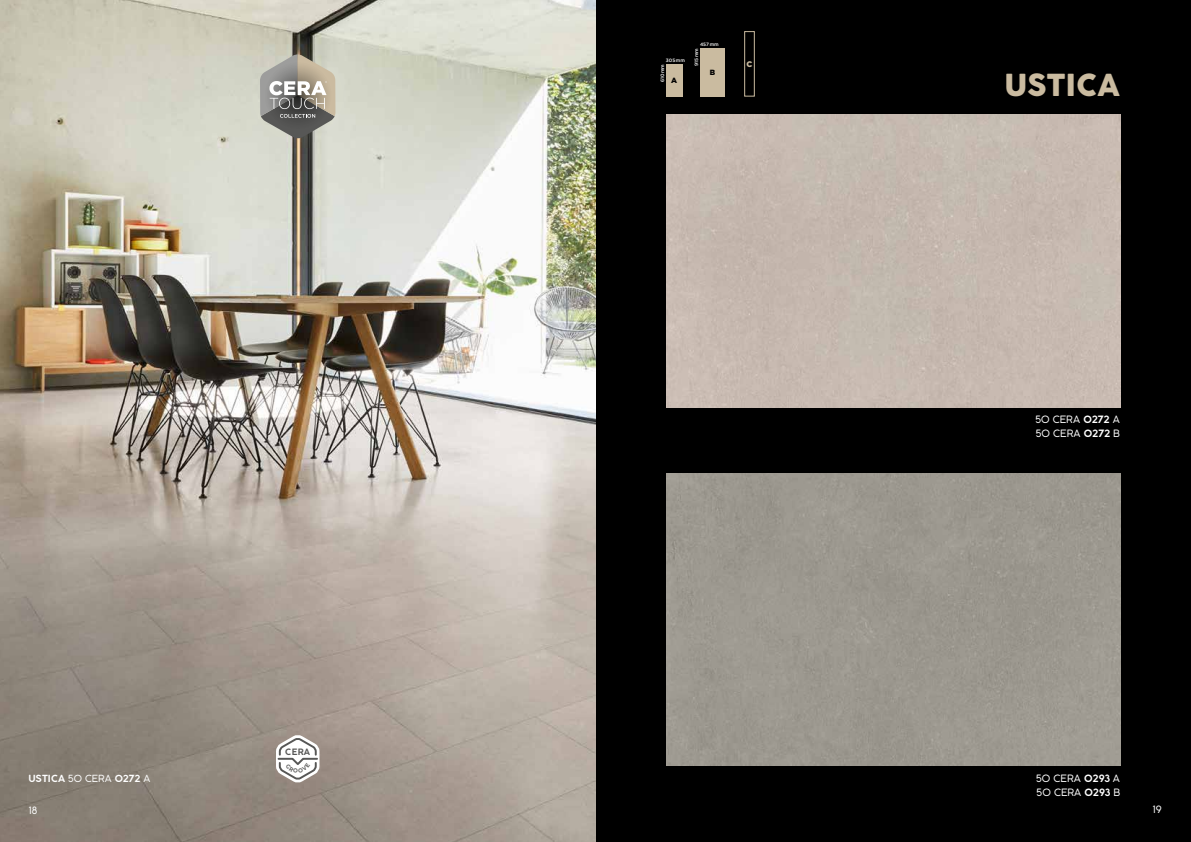
<style>
.page{position:relative;width:1191px;height:842px;background:#000}
.page>*{position:absolute;margin:0;border:0;box-sizing:border-box;transform-origin:0 0}
.t1{font:800 30px "Coco Gothic";letter-spacing:-.005em;color:#cabba0}
.t2{font:10px/14px "Coco Gothic";color:#fff}
.t3{font:700 9.7px "Coco Gothic";color:#fff}
.t4{font:700 8.7px "Coco Gothic";color:#575756}
.t5{font:900 8.1px "Gotham";color:#cabba0}
.t6{font:900 7.5px "Gotham";color:#000}
.t7{font:500 4.8px "Gotham";color:#fff}
.s1{font-weight:400}
.s2{font-weight:700}
</style>
<div class="page">
<img style="left:0;top:0;width:595px;height:842px">
<div style="left:232px;top:28px;width:132px;height:137px;background:#fff;opacity:.1"></div>
<svg style="left:260px;top:54px;width:75px;height:85px"></svg>
<div style="left:666px;top:64px;width:16px;height:32px;background:#cabba0"></div>
<div style="left:700px;top:48px;width:25px;height:48px;background:#cabba0"></div>
<div style="left:744px;top:31px;width:10px;height:65px;border:1px solid #cabba0"></div>
<div style="left:666px;top:474px;width:454px;height:292px;background:#9c988f"></div>
<div style="left:666px;top:115px;width:454px;height:292px;background:#c6b9b0"></div>
<svg style="left:276px;top:735px;width:43px;height:47px"></svg>
<p class="t3" style="left:28px;top:771px;width:124px">USTICA <span class="s1">50 CERA</span> 0272 <span class="s1">A</span></p>
<p class="t4" style="left:285px;top:745px;width:26px">CERA</p>
<p class="t7" style="left:700px;top:42px;width:20px">457mm</p>
<p class="t7" style="left:693px;top:66px;width:19px;rotate:-90deg">915mm</p>
<p class="t7" style="left:666px;top:58px;width:21px">305mm</p>
<p class="t7" style="left:659px;top:82px;width:20px;rotate:-90deg">610mm</p>
<p class="t6" style="left:709px;top:68px;width:7px">B</p>
<p class="t6" style="left:671px;top:76px;width:8px">A</p>
<p class="t5" style="left:746px;top:59px;width:7px">C</p>
<h1 class="t1" style="left:1004px;top:63px;width:117px">USTICA</h1>
<p class="t2" style="left:1035px;top:413px;width:86px">50 CERA <span class="s2">0272</span> A<br>50 CERA <span class="s2">0272</span> B</p>
<p class="t2" style="left:1036px;top:771px;width:85px">50 CERA <span class="s2">0293</span> A<br>50 CERA <span class="s2">0293</span> B</p>
<p class="t2" style="left:28px;top:803px;width:11px">18</p>
<p class="t2" style="left:1152px;top:802px;width:11px">19</p>
</div>
